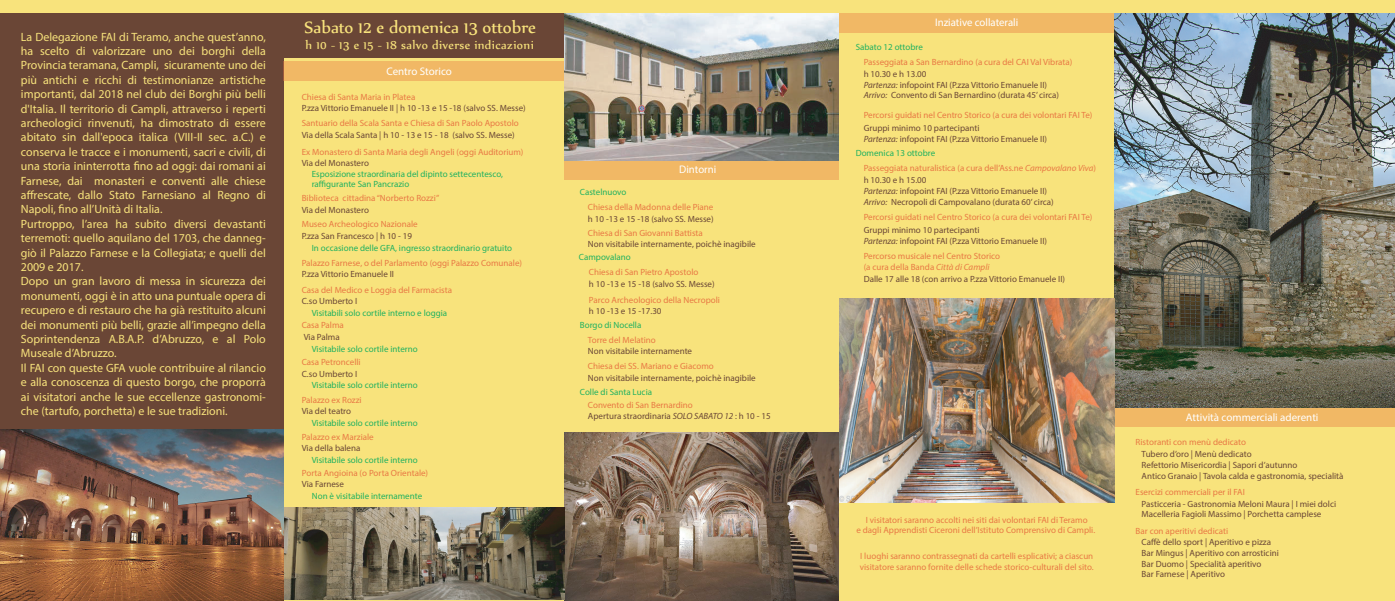
<style>
.page{position:relative;width:1395px;height:601px;background:#f8e37c}
.page>*{position:absolute;margin:0;border:0;box-sizing:border-box;transform-origin:0 0}
.t1{font:20px "Nyala";color:#f8e37c}
.t2{font:14px "Nyala";letter-spacing:.03em;color:#f8e37c}
.t3{font:12px/14.4px "Myriad Pro";color:#f8e37c}
.t4{font:11px "Myriad Pro";color:#fff}
.t5{font:9px/10.8px "Myriad Pro";color:#6a4636}
.t6{font:9px/10.8px "Myriad Pro";color:#e87944}
.t7{font:9px/10.8px "Myriad Pro";color:#20b160}
.s1{color:#e87944}
.s2{font-style:italic}
.s3{color:#20b160}
</style>
<div class="page">
<div style="left:0;top:13px;width:283px;height:418px;background:#6a4636"></div>
<div style="left:283px;top:13px;width:281px;height:44px;background:#6a4636"></div>
<div style="left:283px;top:62px;width:281px;height:19px;background:#f1b865"></div>
<div style="left:564px;top:160px;width:275px;height:19px;background:#f1b865"></div>
<img style="left:0;top:430px;width:283px;height:171px">
<img style="left:564px;top:433px;width:275px;height:168px">
<img style="left:564px;top:13px;width:275px;height:147px">
<img style="left:285px;top:507px;width:279px;height:93px">
<div style="left:839px;top:13px;width:275px;height:19px;background:#f1b865"></div>
<div style="left:1114px;top:408px;width:281px;height:19px;background:#f1b865"></div>
<img style="left:1114px;top:13px;width:281px;height:395px">
<img style="left:839px;top:298px;width:275px;height:204px">
<p class="t3" style="left:21px;top:29px;width:246px">La Delegazione FAI di Teramo, anche quest’anno, ha scelto di valorizzare uno dei borghi della Provincia teramana, Campli, sicuramente uno dei più antichi e ricchi di testimonianze artistiche importanti, dal 2018 nel club dei Borghi più belli d'Italia. Il territorio di Campli, attraverso i reperti archeologici rinvenuti, ha dimostrato di essere abitato sin dall'epoca italica (VIII-II sec. a.C.) e conserva le tracce e i monumenti, sacri e civili, di una storia ininterrotta fino ad oggi: dai romani ai Farnese, dai monasteri e conventi alle chiese affrescate, dallo Stato Farnesiano al Regno di Napoli, fino all’Unità di Italia.<br>Purtroppo, l’area ha subito diversi devastanti terremoti: quello aquilano del 1703, che danneg&shy;giò il Palazzo Farnese e la Collegiata; e quelli del 2009 e 2017.<br>Dopo un gran lavoro di messa in sicurezza dei monumenti, oggi è in atto una puntuale opera di recupero e di restauro che ha già restituito alcuni dei monumenti più belli, grazie all’impegno della Soprintendenza A.B.A.P. d’Abruzzo, e al Polo Museale d’Abruzzo.<br>Il FAI con queste GFA vuole contribuire al rilancio e alla conoscenza di questo borgo, che proporrà ai visitatori anche le sue eccellenze gastronomi&shy;che (tartufo, porchetta) e le sue tradizioni.</p>
<h1 class="t1" style="left:305px;top:18px;width:233px">Sabato 12 e domenica 13 ottobre</h1>
<h2 class="t2" style="left:306px;top:38px;width:230px">h 10 - 13 e 15 - 18 salvo diverse indicazioni</h2>
<p class="t4" style="left:386px;top:65px;width:67px">Centro Storico</p>
<p class="t6" style="left:302px;top:91px;width:115px">Chiesa di Santa Maria in Platea</p>
<p class="t5" style="left:302px;top:103px;width:226px">P.zza Vittorio Emanuele II | h 10 -13 e 15 -18 (salvo SS. Messe)</p>
<p class="t6" style="left:302px;top:118px;width:218px">Santuario della Scala Santa e Chiesa di San Paolo Apostolo</p>
<p class="t5" style="left:302px;top:129px;width:215px">Via della Scala Santa | h 10 - 13 e 15 - 18 (salvo SS. Messe)</p>
<p class="t6" style="left:302px;top:146px;width:223px">Ex Monastero di Santa Maria degli Angeli (oggi Auditorium)</p>
<p class="t5" style="left:302px;top:158px;width:69px">Via del Monastero</p>
<p class="t7" style="left:312px;top:168px;width:193px">Esposizione straordinaria del dipinto settecentesco, raffigurante San Pancrazio</p>
<p class="t6" style="left:302px;top:192px;width:139px">Biblioteca cittadina “Norberto Rozzi”</p>
<p class="t5" style="left:302px;top:204px;width:69px">Via del Monastero</p>
<p class="t6" style="left:302px;top:218px;width:118px">Museo Archeologico Nazionale</p>
<p class="t5" style="left:302px;top:230px;width:112px">P.zza San Francesco | h 10 - 19</p>
<p class="t7" style="left:312px;top:242px;width:202px">In occasione delle GFA, ingresso straordinario gratuito</p>
<p class="t6" style="left:302px;top:257px;width:222px">Palazzo Farnese, o del Parlamento (oggi Palazzo Comunale)</p>
<p class="t5" style="left:302px;top:269px;width:94px">P.zza Vittorio Emanuele II</p>
<p class="t6" style="left:302px;top:284px;width:152px">Casa del Medico e Loggia del Farmacista</p>
<p class="t5" style="left:302px;top:296px;width:57px">C.so Umberto I</p>
<p class="t7" style="left:312px;top:307px;width:137px">Visitabili solo cortile interno e loggia</p>
<p class="t6" style="left:302px;top:320px;width:44px">Casa Palma</p>
<p class="t5" style="left:304px;top:331px;width:38px">Via Palma</p>
<p class="t7" style="left:312px;top:343px;width:108px">Visitabile solo cortile interno</p>
<p class="t6" style="left:302px;top:356px;width:60px">Casa Petroncelli</p>
<p class="t5" style="left:302px;top:368px;width:57px">C.so Umberto I</p>
<p class="t7" style="left:312px;top:380px;width:108px">Visitabile solo cortile interno</p>
<p class="t6" style="left:302px;top:394px;width:61px">Palazzo ex Rozzi</p>
<p class="t5" style="left:302px;top:406px;width:51px">Via del teatro</p>
<p class="t7" style="left:312px;top:417px;width:108px">Visitabile solo cortile interno</p>
<p class="t6" style="left:302px;top:431px;width:73px">Palazzo ex Marziale</p>
<p class="t5" style="left:302px;top:443px;width:60px">Via della balena</p>
<p class="t7" style="left:312px;top:454px;width:108px">Visitabile solo cortile interno</p>
<p class="t6" style="left:302px;top:467px;width:128px">Porta Angioina (o Porta Orientale)</p>
<p class="t5" style="left:302px;top:479px;width:44px">Via Farnese</p>
<p class="t7" style="left:312px;top:490px;width:112px">Non è visitabile internamente</p>
<p class="t4" style="left:679px;top:163px;width:39px">Dintorni</p>
<p class="t7" style="left:580px;top:186px;width:48px">Castelnuovo</p>
<p class="t6" style="left:588px;top:201px;width:127px">Chiesa della Madonna delle Piane</p>
<p class="t5" style="left:588px;top:213px;width:127px">h 10 -13 e 15 -18 (salvo SS. Messe)</p>
<p class="t6" style="left:588px;top:227px;width:116px">Chiesa di San Giovanni Battista</p>
<p class="t5" style="left:588px;top:239px;width:169px">Non visitabile internamente, poichè inagibile</p>
<p class="t7" style="left:579px;top:252px;width:53px">Campovalano</p>
<p class="t6" style="left:589px;top:267px;width:111px">Chiesa di San Pietro Apostolo</p>
<p class="t5" style="left:589px;top:278px;width:127px">h 10 -13 e 15 -18 (salvo SS. Messe)</p>
<p class="t6" style="left:589px;top:294px;width:132px">Parco Archeologico della Necropoli</p>
<p class="t5" style="left:589px;top:306px;width:74px">h 10 -13 e 15 -17.30</p>
<p class="t7" style="left:580px;top:319px;width:63px">Borgo di Nocella</p>
<p class="t6" style="left:588px;top:334px;width:69px">Torre del Melatino</p>
<p class="t5" style="left:588px;top:346px;width:106px">Non visitabile internamente</p>
<p class="t6" style="left:588px;top:360px;width:127px">Chiesa dei SS. Mariano e Giacomo</p>
<p class="t5" style="left:588px;top:372px;width:169px">Non visitabile internamente, poichè inagibile</p>
<p class="t7" style="left:580px;top:386px;width:74px">Colle di Santa Lucia</p>
<p class="t5" style="left:588px;top:399px;width:184px;line-height:11.6px"><span class="s1">Convento di San Bernardino<br></span>Apertura straordinaria <span class="s2">SOLO SABATO 12</span> : h 10 - 15</p>
<p class="t4" style="left:935px;top:16px;width:85px">Inziative collaterali</p>
<p class="t7" style="left:855px;top:42px;width:69px">Sabato 12 ottobre</p>
<p class="t6" style="left:863px;top:57px;width:210px">Passeggiata a San Bernardino (a cura del CAI Val Vibrata)</p>
<p class="t5" style="left:863px;top:68px;width:197px">h 10.30 e h 13.00<br><span class="s2">Partenza:</span> infopoint FAI (P.zza Vittorio Emanuele II)<br><span class="s2">Arrivo:</span> Convento di San Bernardino (durata 45’ circa)</p>
<p class="t6" style="left:863px;top:109px;width:230px">Percorsi guidati nel Centro Storico (a cura dei volontari FAI Te)</p>
<p class="t5" style="left:863px;top:122px;width:185px">Gruppi minimo 10 partecipanti<br><span class="s2">Partenza:</span> infopoint FAI (P.zza Vittorio Emanuele II)</p>
<p class="t6" style="left:863px;top:146px;width:234px;line-height:15.1px;text-indent:-8px"><span class="s3">Domenica 13 ottobre<br></span>Passeggiata naturalistica (a cura dell’Ass.ne <span class="s2">Campovalano Viva</span>)</p>
<p class="t5" style="left:863px;top:174px;width:192px">h 10.30 e h 15.00<br><span class="s2">Partenza:</span> infopoint FAI (P.zza Vittorio Emanuele II)<br><span class="s2">Arrivo:</span> Necropoli di Campovalano (durata 60’ circa)</p>
<p class="t6" style="left:863px;top:211px;width:230px">Percorsi guidati nel Centro Storico (a cura dei volontari FAI Te)</p>
<p class="t5" style="left:863px;top:224px;width:185px">Gruppi minimo 10 partecipanti<br><span class="s2">Partenza:</span> infopoint FAI (P.zza Vittorio Emanuele II)</p>
<p class="t6" style="left:863px;top:251px;width:138px">Percorso musicale nel Centro Storico (a cura della Banda <span class="s2">Città di Campli</span></p>
<p class="t5" style="left:863px;top:274px;width:203px">Dalle 17 alle 18 (con arrivo a P.zza Vittorio Emanuele II)</p>
<p class="t6" style="left:856px;top:514px;width:240px;text-align:center">I visitatori saranno accolti nei siti dai volontari FAI di Teramo<br>e dagli Apprendisti Ciceroni dell’Istituto Comprensivo di Campli.</p>
<p class="t6" style="left:860px;top:551px;width:235px">I luoghi saranno contrassegnati da cartelli esplicativi; a ciascun visitatore saranno fornite delle schede storico-culturali del sito.</p>
<p class="t4" style="left:1186px;top:410px;width:134px">Attività commerciali aderenti</p>
<p class="t6" style="left:1135px;top:437px;width:112px">Ristoranti con menù dedicato</p>
<p class="t5" style="left:1141px;top:449px;width:203px">Tubero d’oro | Menù dedicato<br>Refettorio Misericordia | Sapori d’autunno<br>Antico Granaio | Tavola calda e gastronomia, specialità</p>
<p class="t5" style="left:1141px;top:498px;width:196px">Pasticceria - Gastronomia Meloni Maura | I miei dolci<br>Macelleria Fagioli Massimo | Porchetta camplese</p>
<p class="t5" style="left:1141px;top:536px;width:139px">Caffè dello sport | Aperitivo e pizza Bar Mingus | Aperitivo con arrosticini Bar Duomo | Specialità aperitivo<br>Bar Farnese | Aperitivo</p>
<p class="t6" style="left:1135px;top:487px;width:111px">Esercizi commerciali per il FAI</p>
<p class="t6" style="left:1135px;top:525px;width:94px">Bar con aperitivi dedicati</p>
</div>
